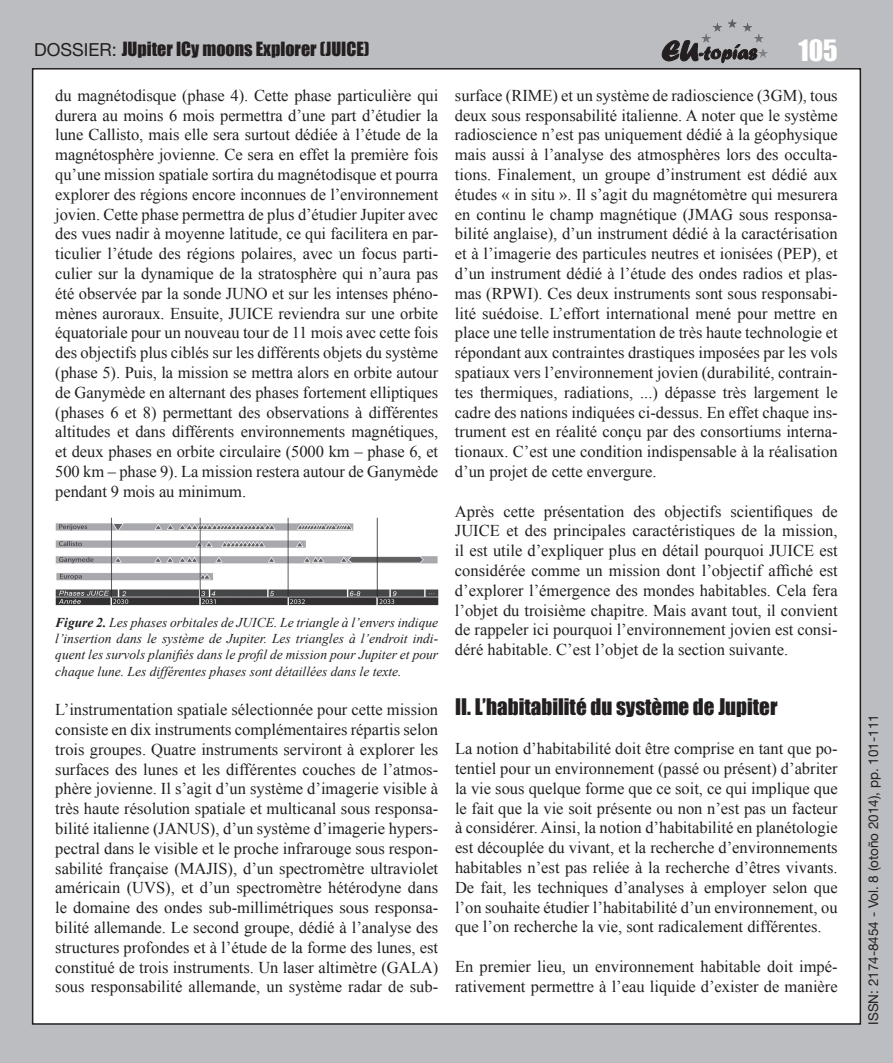
<style>
.page{position:relative;width:893px;height:1063px;background:#bcbdc0}
.page>*{position:absolute;margin:0;border:0;box-sizing:border-box;transform-origin:0 0}
.t1{font:27px "Impact";color:#fff}
.t2{font:21px "Impact";color:#231f20}
.t3{font:18px "Impact";color:#231f20}
.t4{font:16.5px/19.8px "Times New Roman";color:#231f20;text-align:justify}
.t5{font:italic 13.5px/16.2px "Times New Roman";color:#231f20;text-align:justify}
.t6{font:13.5px "Helvetica Neue";color:#231f20}
.s1{font-family:"Helvetica Neue"}
.s2{font-weight:700}
</style>
<div class="page">
<div style="left:33px;top:69px;width:827px;height:955px;background:#fff"></div>
<svg style="left:662px;top:40px;width:94px;height:23px"></svg>
<hr style="left:701px;top:19px;width:67px;height:1px;background:#58595b">
<hr style="left:701px;top:20px;width:67px;height:1px;background:#59595c">
<hr style="left:701px;top:21px;width:67px;height:1px;background:#5a5a5d">
<hr style="left:701px;top:22px;width:67px;height:1px;background:#5c5c5f">
<hr style="left:701px;top:23px;width:67px;height:1px;background:#5d5d60">
<hr style="left:701px;top:24px;width:67px;height:1px;background:#5f5f62">
<hr style="left:701px;top:25px;width:67px;height:1px;background:#606063">
<hr style="left:701px;top:26px;width:67px;height:1px;background:#626265">
<hr style="left:701px;top:27px;width:67px;height:1px;background:#636366">
<hr style="left:701px;top:28px;width:67px;height:1px;background:#646467">
<hr style="left:701px;top:29px;width:67px;height:1px;background:#656568">
<hr style="left:701px;top:30px;width:67px;height:1px;background:#666669">
<hr style="left:701px;top:31px;width:67px;height:1px;background:#67676a">
<hr style="left:701px;top:32px;width:67px;height:1px;background:#68686b">
<hr style="left:701px;top:33px;width:67px;height:1px;background:#696a6d">
<hr style="left:701px;top:34px;width:67px;height:1px;background:#6a6b6e">
<hr style="left:701px;top:35px;width:67px;height:1px;background:#6c6c6f">
<hr style="left:701px;top:36px;width:67px;height:1px;background:#6c6d70">
<hr style="left:701px;top:37px;width:67px;height:1px;background:#6e6f72">
<hr style="left:701px;top:38px;width:67px;height:1px;background:#6f7073">
<hr style="left:701px;top:39px;width:67px;height:1px;background:#707174">
<hr style="left:701px;top:40px;width:67px;height:1px;background:#717275">
<hr style="left:701px;top:41px;width:67px;height:1px;background:#727376">
<hr style="left:701px;top:42px;width:67px;height:1px;background:#737477">
<hr style="left:701px;top:43px;width:67px;height:1px;background:#747578">
<hr style="left:701px;top:44px;width:67px;height:1px;background:#75777a">
<hr style="left:701px;top:45px;width:67px;height:1px;background:#76787b">
<hr style="left:701px;top:46px;width:67px;height:1px;background:#78797c">
<hr style="left:701px;top:47px;width:67px;height:1px;background:#787a7d">
<hr style="left:701px;top:48px;width:67px;height:1px;background:#7a7c7f">
<hr style="left:701px;top:49px;width:67px;height:1px;background:#7b7d80">
<hr style="left:701px;top:50px;width:67px;height:1px;background:#7b7d80">
<hr style="left:701px;top:51px;width:67px;height:1px;background:#7d7f82">
<hr style="left:701px;top:52px;width:67px;height:1px;background:#7e8083">
<hr style="left:701px;top:53px;width:67px;height:1px;background:#7f8184">
<hr style="left:701px;top:54px;width:67px;height:1px;background:#818386">
<hr style="left:701px;top:55px;width:67px;height:1px;background:#818386">
<hr style="left:701px;top:56px;width:67px;height:1px;background:#828487">
<hr style="left:701px;top:57px;width:67px;height:1px;background:#848689">
<img style="left:56px;top:517px;width:382px;height:88px">
<p class="t3" style="left:34px;top:35px;width:337px"><span class="s1">DOSSIER:</span> JUpiter ICy moons Explorer (JUICE)</p>
<h1 class="t1" style="left:798px;top:29px;width:41px">105</h1>
<p class="t4" style="left:55px;top:85px;width:384px">du magnétodisque (phase 4). Cette phase particulière qui durera au moins 6 mois permettra d’une part d’étudier la lune Callisto, mais elle sera surtout dédiée à l’étude de la magnétosphère jovienne. Ce sera en effet la première fois qu’une mission spatiale sortira du magnétodisque et pourra explorer des régions encore inconnues de l’environnement jovien. Cette phase permettra de plus d’étudier Jupiter avec des vues nadir à moyenne latitude, ce qui facilitera en par&shy;ticulier l’étude des régions polaires, avec un focus parti&shy;culier sur la dynamique de la stratosphère qui n’aura pas été observée par la sonde JUNO et sur les intenses phéno&shy;mènes auroraux. Ensuite, JUICE reviendra sur une orbite équatoriale pour un nouveau tour de 11 mois avec cette fois des objectifs plus ciblés sur les différents objets du système (phase 5). Puis, la mission se mettra alors en orbite autour de Ganymède en alternant des phases fortement elliptiques (phases 6 et 8) permettant des observations à différentes altitudes et dans différents environnements magnétiques, et deux phases en orbite circulaire (5000 km – phase 6, et 500 km – phase 9). La mission restera autour de Ganymède pendant 9 mois au minimum.</p>
<p class="t5" style="left:55px;top:614px;width:384px"><span class="s2">Figure 2.</span> Les phases orbitales de JUICE. Le triangle à l’envers indique l’insertion dans le système de Jupiter. Les triangles à l’endroit indi&shy;quent les survols planifiés dans le profil de mission pour Jupiter et pour chaque lune. Les différentes phases sont détaillées dans le texte.</p>
<p class="t4" style="left:55px;top:699px;width:384px">L’instrumentation spatiale sélectionnée pour cette mission consiste en dix instruments complémentaires répartis selon trois groupes. Quatre instruments serviront à explorer les surfaces des lunes et les différentes couches de l’atmos&shy;phère jovienne. Il s’agit d’un système d’imagerie visible à très haute résolution spatiale et multicanal sous responsa&shy;bilité italienne (JANUS), d’un système d’imagerie hypers&shy;pectral dans le visible et le proche infrarouge sous respon&shy;sabilité française (MAJIS), d’un spectromètre ultraviolet américain (UVS), et d’un spectromètre hétérodyne dans le domaine des ondes sub-millimétriques sous responsa&shy;bilité allemande. Le second groupe, dédié à l’analyse des structures profondes et à l’étude de la forme des lunes, est constitué de trois instruments. Un laser altimètre (GALA) sous responsabilité allemande, un système radar de sub-</p>
<p class="t4" style="left:455px;top:85px;width:384px">surface (RIME) et un système de radioscience (3GM), tous deux sous responsabilité italienne. A noter que le système radioscience n’est pas uniquement dédié à la géophysique mais aussi à l’analyse des atmosphères lors des occulta&shy;tions. Finalement, un groupe d’instrument est dédié aux études « in situ ». Il s’agit du magnétomètre qui mesurera en continu le champ magnétique (JMAG sous responsa&shy;bilité anglaise), d’un instrument dédié à la caractérisation et à l’imagerie des particules neutres et ionisées (PEP), et d’un instrument dédié à l’étude des ondes radios et plas&shy;mas (RPWI). Ces deux instruments sont sous responsabi&shy;lité suédoise. L’effort international mené pour mettre en place une telle instrumentation de très haute technologie et répondant aux contraintes drastiques imposées par les vols spatiaux vers l’environnement jovien (durabilité, contrain&shy;tes thermiques, radiations, ...) dépasse très largement le cadre des nations indiquées ci-dessus. En effet chaque ins&shy;trument est en réalité conçu par des consortiums interna&shy;tionaux. C’est une condition indispensable à la réalisation d’un projet de cette envergure.</p>
<p class="t4" style="left:455px;top:501px;width:384px">Après cette présentation des objectifs scientifiques de JUICE et des principales caractéristiques de la mission, il est utile d’expliquer plus en détail pourquoi JUICE est considérée comme un mission dont l’objectif affiché est d’explorer l’émergence des mondes habitables. Cela fera l’objet du troisième chapitre. Mais avant tout, il convient de rappeler ici pourquoi l’environnement jovien est consi&shy;déré habitable. C’est l’objet de la section suivante.</p>
<p class="t2" style="left:455px;top:690px;width:324px">II. L’habitabilité du système de Jupiter</p>
<p class="t4" style="left:455px;top:738px;width:384px">La notion d’habitabilité doit être comprise en tant que po&shy;tentiel pour un environnement (passé ou présent) d’abriter la vie sous quelque forme que ce soit, ce qui implique que le fait que la vie soit présente ou non n’est pas un facteur à considérer. Ainsi, la notion d’habitabilité en planétologie est découplée du vivant, et la recherche d’environnements habitables n’est pas reliée à la recherche d’êtres vivants.<br>De fait, les techniques d’analyses à employer selon que l’on souhaite étudier l’habitabilité d’un environnement, ou que l’on recherche la vie, sont radicalement différentes.</p>
<p class="t4" style="left:455px;top:956px;width:384px">En premier lieu, un environnement habitable doit impé&shy;rativement permettre à l’eau liquide d’exister de manière</p>
<p class="t6" style="left:865px;top:1025px;width:312px;rotate:-90deg">ISSN: 2174-8454 - Vol. 8 (otoño 2014), pp. 101-111</p>
</div>
